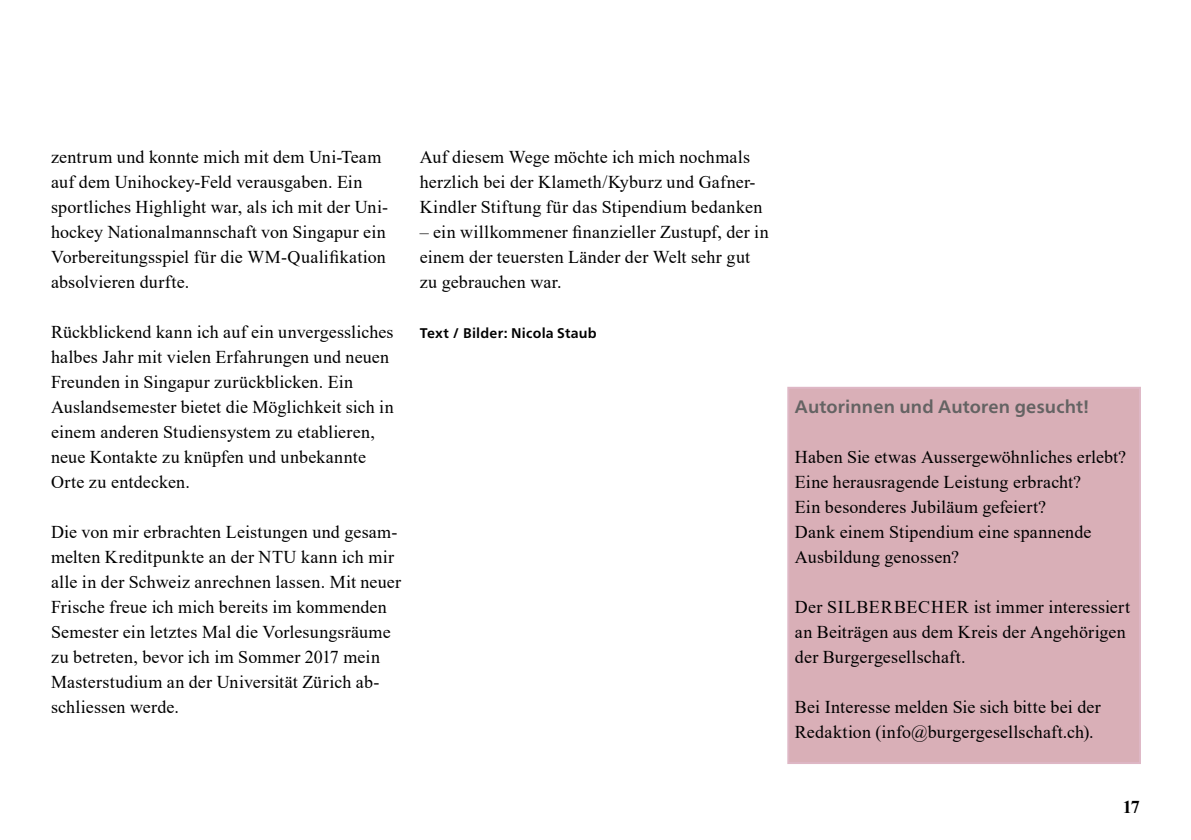
<style>
.page{position:relative;width:1191px;height:840px;background:#fff}
.page>*{position:absolute;margin:0;border:0;box-sizing:border-box;transform-origin:0 0}
.t1{font:18px/25px "Times New Roman";letter-spacing:.01em;color:#000}
.t2{font:700 18px "Frutiger Neue LT Pro";letter-spacing:.01em;color:#646363}
.t3{font:700 18px "Times New Roman";color:#000}
.t4{font:700 14px "Frutiger Neue LT Pro";letter-spacing:.02em;color:#000}
</style>
<div class="page">
<div style="left:788px;top:387px;width:352px;height:375px;background:#d9afb7"></div>
<div style="left:787px;top:386px;width:354px;height:377px;border:2px solid #deb7c5"></div>
<p class="t1" style="left:51px;top:143px;width:338px">zentrum und konnte mich mit dem Uni-Team auf dem Unihockey-Feld verausgaben. Ein sportliches Highlight war, als ich mit der Uni&shy;hockey Nationalmannschaft von Singapur ein Vorbereitungsspiel für die WM-Qualifikation absolvieren durfte.</p>
<p class="t1" style="left:51px;top:318px;width:344px">Rückblickend kann ich auf ein unvergessliches halbes Jahr mit vielen Erfahrungen und neuen Freunden in Singapur zurückblicken. Ein Auslandsemester bietet die Möglichkeit sich in einem anderen Studiensystem zu etablieren, neue Kontakte zu knüpfen und unbekannte Orte zu entdecken.</p>
<p class="t1" style="left:51px;top:518px;width:351px">Die von mir erbrachten Leistungen und gesam&shy;melten Kreditpunkte an der NTU kann ich mir alle in der Schweiz anrechnen lassen. Mit neuer Frische freue ich mich bereits im kommenden Semester ein letztes Mal die Vorlesungsräume zu betreten, bevor ich im Sommer 2017 mein Masterstudium an der Universität Zürich ab&shy;schliessen werde.</p>
<p class="t1" style="left:420px;top:143px;width:344px">Auf diesem Wege möchte ich mich nochmals herzlich bei der Klameth/Kyburz und Gafner-<br>Kindler Stiftung für das Stipendium bedanken</p>
<p class="t1" style="left:420px;top:218px;width:350px">– ein willkommener finanzieller Zustupf, der in einem der teuersten Länder der Welt sehr gut zu gebrauchen war.</p>
<p class="t4" style="left:420px;top:324px;width:179px">Text / Bilder: Nicola Staub</p>
<p class="t2" style="left:795px;top:395px;width:296px">Autorinnen und Autoren gesucht!</p>
<p class="t1" style="left:795px;top:443px;width:333px">Haben Sie etwas Aussergewöhnliches erlebt?<br>Eine herausragende Leistung erbracht?<br>Ein besonderes Jubiläum gefeiert?<br>Dank einem Stipendium eine spannende Ausbildung genossen?</p>
<p class="t1" style="left:795px;top:593px;width:336px">Der SILBERBECHER ist immer interessiert an Beiträgen aus dem Kreis der Angehörigen der Burgergesellschaft.</p>
<p class="t1" style="left:795px;top:693px;width:307px">Bei Interesse melden Sie sich bitte bei der<br>Redaktion (info@burgergesellschaft.ch).</p>
<p class="t3" style="left:1122px;top:793px;width:19px">17</p>
</div>
